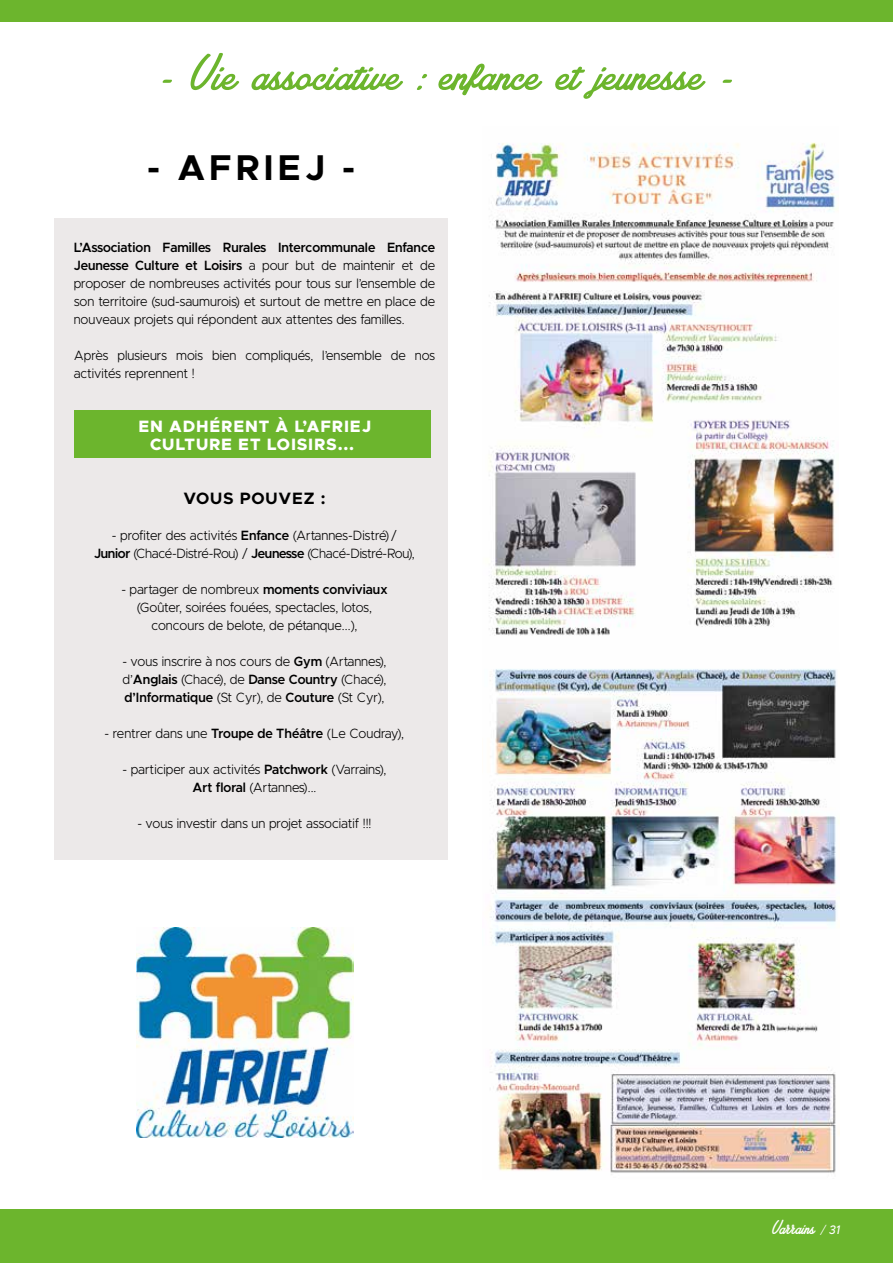
<style>
.page{position:relative;width:893px;height:1263px;background:#fff}
.page>*{position:absolute;margin:0;border:0;box-sizing:border-box;transform-origin:0 0}
.t1{font:54px "Amplify Personal Use Only";color:#6cb52d}
.t2{font:700 36px "Metropolis";letter-spacing:.1em;color:#000}
.t3{font:21px "Amplify Personal Use Only";color:#fff;scale:.9 1}
.t4{font:800 16.5px/18px "Metropolis";letter-spacing:.05em;color:#fff;text-align:center}
.t5{font:700 16.5px "Metropolis";letter-spacing:.05em;color:#000}
.t6{font:300 13.5px/18px "Metropolis";color:#000;text-align:justify;scale:.95 1}
.t7{font:300 13.5px/18px "Metropolis";letter-spacing:-.02em;color:#000;text-align:center;scale:.95 1}
.s1{font-weight:600}
.s2{font-family:"Metropolis";font-weight:300;font-style:italic;font-size:12.3px}
.s3{font-family:"Metropolis";font-weight:500;font-style:italic;font-size:12.3px}
</style>
<div class="page">
<div style="left:0;top:1209px;width:893px;height:54px;background:#6cb52d"></div>
<div style="left:0;top:0;width:893px;height:21px;background:#6cb52d"></div>
<div style="left:54px;top:218px;width:393px;height:641px;background:#ece9e9"></div>
<div style="left:74px;top:410px;width:357px;height:48px;background:#6cb52d"></div>
<img style="left:136px;top:927px;width:218px;height:211px">
<img style="left:489px;top:142px;width:351px;height:1033px">
<h1 class="t1" style="left:159px;top:44px;width:576px">- Vie associative : enfance et jeunesse -</h1>
<h2 class="t2" style="left:147px;top:145px;width:209px">- AFRIEJ -</h2>
<p class="t6" style="left:74px;top:238px;width:382px"><span class="s1">L’Association Familles Rurales Intercommunale Enfance Jeunesse Culture et Loisirs</span> a pour but de maintenir et de proposer de nombreuses activités pour tous sur l’ensemble de son territoire (sud-saumurois) et surtout de mettre en place de nouveaux projets qui répondent aux attentes des familles.</p>
<p class="t6" style="left:74px;top:346px;width:382px">Après plusieurs mois bien compliqués, l’ensemble de nos activités reprennent !</p>
<p class="t4" style="left:139px;top:417px;width:234px">EN ADHÉRENT À L’AFRIEJ<br>CULTURE ET LOISIRS...</p>
<p class="t5" style="left:183px;top:488px;width:144px">VOUS POUVEZ :</p>
<p class="t7" style="left:94px;top:526px;width:339px">- profiter des activités <span class="s1">Enfance</span> (Artannes-Distré) /<br><span class="s1">Junior</span> (Chacé-Distré-Rou) / <span class="s1">Jeunesse</span> (Chacé-Distré-Rou),</p>
<p class="t6" style="left:121px;top:580px;width:282px;text-align:center">- partager de nombreux <span class="s1">moments conviviaux </span>(Goûter, soirées fouées, spectacles, lotos, concours de belote, de pétanque...),</p>
<p class="t6" style="left:122px;top:652px;width:280px">- vous inscrire à nos cours de <span class="s1">Gym</span> (Artannes), d’<span class="s1">Anglais</span> (Chacé), de <span class="s1">Danse Country</span> (Chacé), <span class="s1">d’Informatique</span> (St Cyr), de <span class="s1">Couture</span> (St Cyr),</p>
<p class="t6" style="left:105px;top:724px;width:317px">- rentrer dans une <span class="s1">Troupe de Théâtre</span> (Le Coudray),</p>
<p class="t6" style="left:122px;top:760px;width:279px;text-align:center">- participer aux activités <span class="s1">Patchwork</span> (Varrains),<br><span class="s1">Art floral</span> (Artannes)...</p>
<p class="t6" style="left:137px;top:814px;width:248px">- vous investir dans un projet associatif !!!</p>
<h3 class="t3" style="left:772px;top:1215px;width:77px">Varrains <span class="s2">/</span> <span class="s3">31</span></h3>
</div>
